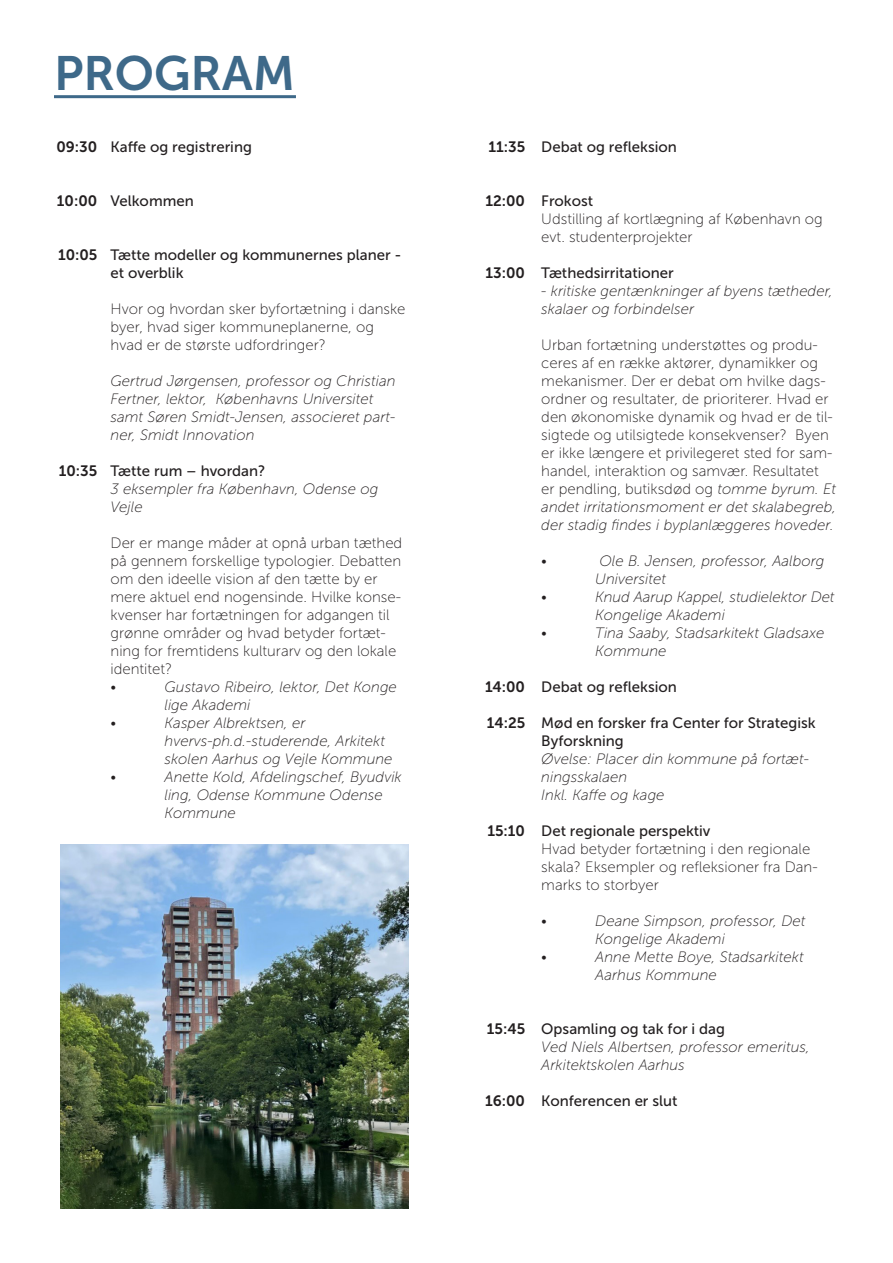
<style>
.page{position:relative;width:893px;height:1263px;background:#fff}
.page>*{position:absolute;margin:0;border:0;box-sizing:border-box;transform-origin:0 0}
.t1{font:48px "Museo Sans 700";color:#3e6989}
.t2{font:15px/18px "Museo Sans 100";color:#231f20}
.t3{font:italic 15px/18px "Museo Sans 100";color:#231f20}
.t4{font:15px/18px "Museo Sans 500";color:#231f20}
.t5{font:15px "Museo Sans 700";color:#231f20}
.s1{font-style:italic}
</style>
<div class="page">
<img style="left:60px;top:844px;width:348px;height:365px">
<hr style="left:54px;top:95px;width:242px;height:3px;background:#3e6989">
<p class="t1" style="left:54px;top:47px;width:242px">PROGRAM</p>
<p class="t5" style="left:56px;top:138px;width:42px">09:30</p>
<p class="t4" style="left:111px;top:137px;width:143px">Kaffe og registrering</p>
<p class="t5" style="left:57px;top:192px;width:42px">10:00</p>
<p class="t4" style="left:111px;top:191px;width:85px">Velkommen</p>
<p class="t5" style="left:58px;top:246px;width:41px">10:05</p>
<p class="t5" style="left:59px;top:462px;width:40px">10:35</p>
<p class="t4" style="left:111px;top:245px;width:293px">Tætte modeller og kommunernes planer - et overblik</p>
<p class="t2" style="left:111px;top:300px;width:296px">Hvor og hvordan sker byfortætning i danske byer, hvad siger kommuneplanerne, og hvad er de største udfordringer?</p>
<p class="t3" style="left:111px;top:372px;width:287px">Gertrud Jørgensen, professor og Christian Fertner, lektor, Københavns Universitet samt Søren Smidt-Jensen, associeret part&shy;ner, Smidt Innovation</p>
<p class="t4" style="left:111px;top:461px;width:157px">Tætte rum – hvordan?</p>
<p class="t3" style="left:111px;top:480px;width:269px">3 eksempler fra København, Odense og<br>Vejle</p>
<p class="t2" style="left:111px;top:534px;width:293px">Der er mange måder at opnå urban tæthed på gennem forskellige typologier. Debatten om den ideelle vision af den tætte by er mere aktuel end nogensinde. Hvilke konse&shy;kvenser har fortætningen for adgangen til grønne områder og hvad betyder fortæt&shy;ning for fremtidens kulturarv og den lokale identitet?</p>
<p class="t3" style="left:111px;top:678px;width:7px">•</p>
<p class="t3" style="left:165px;top:678px;width:234px">Gustavo Ribeiro, lektor, Det Konge lige Akademi</p>
<p class="t3" style="left:111px;top:714px;width:7px">•</p>
<p class="t3" style="left:165px;top:714px;width:230px">Kasper Albrektsen, er hvervs-ph.d.-studerende, Arkitekt skolen Aarhus og Vejle Kommune</p>
<p class="t3" style="left:111px;top:768px;width:7px">•</p>
<p class="t3" style="left:165px;top:768px;width:239px">Anette Kold, Afdelingschef, Byudvik ling, Odense Kommune Odense<br>Kommune</p>
<p class="t5" style="left:488px;top:138px;width:38px">11:35</p>
<p class="t5" style="left:485px;top:192px;width:41px">12:00</p>
<p class="t5" style="left:486px;top:264px;width:41px">13:00</p>
<p class="t5" style="left:485px;top:678px;width:41px">14:00</p>
<p class="t5" style="left:487px;top:714px;width:40px">14:25</p>
<p class="t5" style="left:487px;top:822px;width:39px">15:10</p>
<p class="t4" style="left:541px;top:137px;width:137px">Debat og refleksion</p>
<p class="t4" style="left:541px;top:191px;width:53px">Frokost</p>
<p class="t2" style="left:541px;top:210px;width:283px">Udstilling af kortlægning af København og evt. studenterprojekter</p>
<p class="t4" style="left:541px;top:263px;width:134px">Tæthedsirritationer</p>
<p class="t3" style="left:541px;top:282px;width:293px">- kritiske gentænkninger af byens tætheder, skalaer og forbindelser</p>
<p class="t2" style="left:541px;top:336px;width:296px">Urban fortætning understøttes og produ&shy;ceres af en række aktører, dynamikker og mekanismer. Der er debat om hvilke dags&shy;ordner og resultater, de prioriterer. Hvad er den økonomiske dynamik og hvad er de til&shy;sigtede og utilsigtede konsekvenser? Byen er ikke længere et privilegeret sted for sam&shy;handel, interaktion og samvær. Resultatet<br>er pendling, butiksdød og <span class="s1">tomme byrum. Et andet irritationsmoment er det skalabegreb, der stadig findes i byplanlæggeres hoveder.</span></p>
<p class="t3" style="left:541px;top:552px;width:7px">•</p>
<p class="t3" style="left:595px;top:552px;width:231px">Ole B. Jensen, professor, Aalborg<br>Universitet</p>
<p class="t3" style="left:541px;top:588px;width:7px">•</p>
<p class="t3" style="left:595px;top:588px;width:241px">Knud Aarup Kappel, studielektor Det<br>Kongelige Akademi</p>
<p class="t3" style="left:541px;top:624px;width:7px">•</p>
<p class="t3" style="left:595px;top:624px;width:231px">Tina Saaby, Stadsarkitekt Gladsaxe<br>Kommune</p>
<p class="t4" style="left:541px;top:677px;width:137px">Debat og refleksion</p>
<p class="t4" style="left:541px;top:713px;width:276px">Mød en forsker fra Center for Strategisk<br>Byforskning</p>
<p class="t3" style="left:541px;top:750px;width:269px">Øvelse: Placer din kommune på fortæt&shy;ningsskalaen</p>
<p class="t3" style="left:541px;top:786px;width:125px">Inkl. Kaffe og kage</p>
<p class="t4" style="left:541px;top:821px;width:171px">Det regionale perspektiv</p>
<p class="t2" style="left:541px;top:840px;width:278px">Hvad betyder fortætning i den regionale skala? Eksempler og refleksioner fra Dan&shy;marks to storbyer</p>
<p class="t3" style="left:541px;top:912px;width:7px">•</p>
<p class="t3" style="left:595px;top:912px;width:212px">Deane Simpson, professor, Det<br>Kongelige Akademi</p>
<p class="t3" style="left:541px;top:948px;width:7px">•</p>
<p class="t3" style="left:595px;top:948px;width:210px">Anne Mette Boye, Stadsarkitekt<br>Aarhus Kommune</p>
<p class="t5" style="left:487px;top:1020px;width:40px">15:45</p>
<p class="t5" style="left:485px;top:1092px;width:41px">16:00</p>
<p class="t4" style="left:541px;top:1019px;width:185px">Opsamling og tak for i dag</p>
<p class="t3" style="left:541px;top:1038px;width:270px">Ved Niels Albertsen, professor emeritus,<br>Arkitektskolen Aarhus</p>
<p class="t4" style="left:541px;top:1091px;width:138px">Konferencen er slut</p>
</div>
